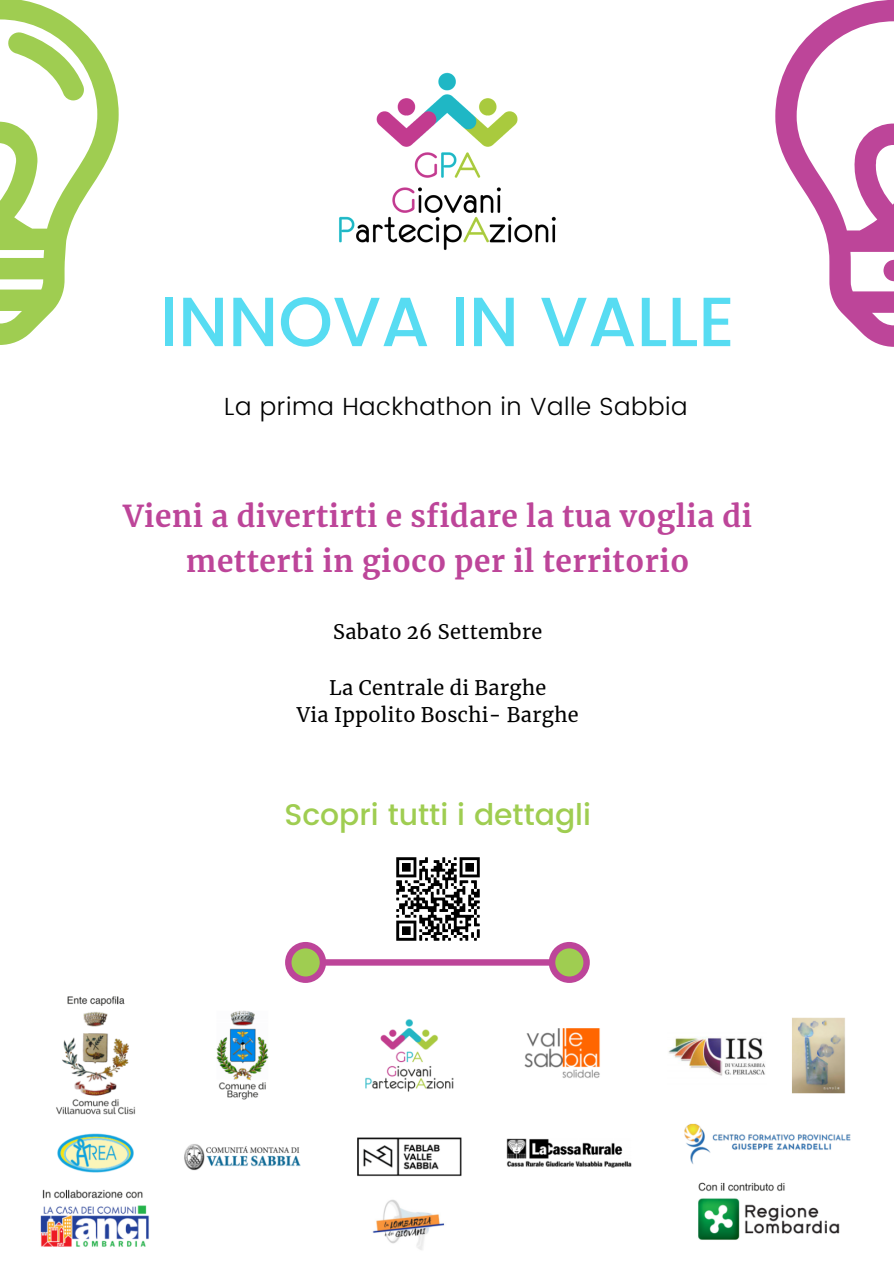
<style>
.page{position:relative;width:894px;height:1264px;background:#fff}
.page>*{position:absolute;margin:0;border:0;box-sizing:border-box;transform-origin:0 0}
.t1{font:500 69.45px "Poppins";color:#57dcf2}
.t2{font:700 29.85px/44.7px "Merriweather";letter-spacing:.02em;color:#bd4599;text-align:center}
.t3{font:500 29.85px "Poppins";color:#9fcd51}
.t4{font:300 24.75px "Poppins";letter-spacing:.02em;color:#000}
.t5{font:19.8px/27.9px "Merriweather";letter-spacing:.02em;color:#000;text-align:center}
</style>
<div class="page">
<svg style="left:775px;top:0;width:118px;height:347px"></svg>
<img style="left:339px;top:72px;width:217px;height:178px">
<svg style="left:0;top:0;width:119px;height:345px"></svg>
<img style="left:396px;top:857px;width:84px;height:84px">
<svg style="left:285px;top:942px;width:304px;height:40px"></svg>
<img style="left:40px;top:996px;width:811px;height:254px">
<h1 class="t1" style="left:160px;top:281px;width:576px">INNOVA IN VALLE</h1>
<p class="t4" style="left:224px;top:391px;width:464px">La prima Hackhathon in Valle Sabbia</p>
<p class="t2" style="left:123px;top:494px;width:630px">Vieni a divertirti e sfidare la tua voglia di metterti in gioco per il territorio</p>
<p class="t5" style="left:333px;top:617px;width:211px">Sabato 26 Settembre</p>
<p class="t5" style="left:297px;top:673px;width:283px">La Centrale di Barghe<br>Via Ippolito Boschi- Barghe</p>
<p class="t3" style="left:284px;top:796px;width:308px">Scopri tutti i dettagli</p>
</div>
